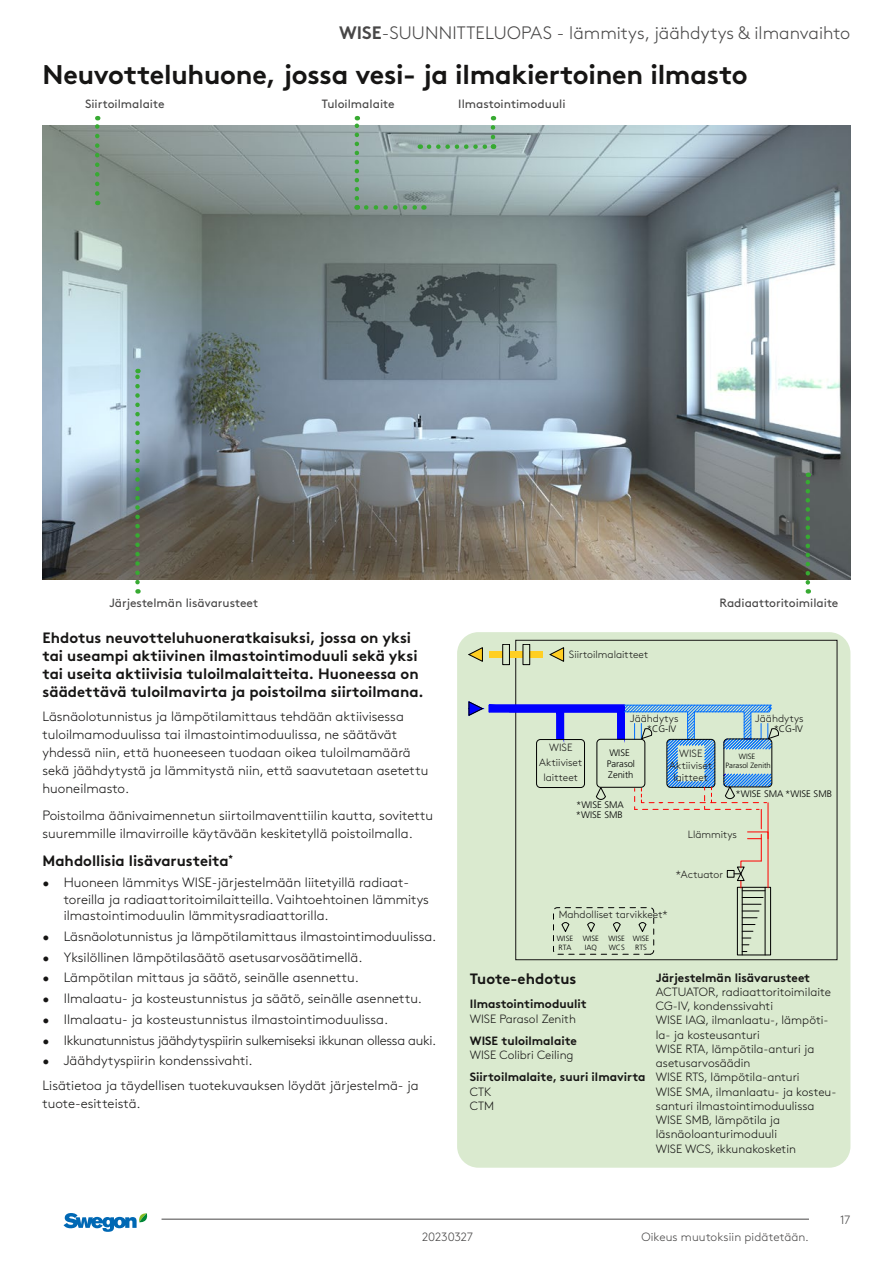
<style>
.page{position:relative;width:893px;height:1263px;background:#fff}
.page>*{position:absolute;margin:0;border:0;box-sizing:border-box;transform-origin:0 0}
.t1{font:700 27px "Swegon Brown";letter-spacing:-.01em;color:#161514}
.t2{font:300 18px "Swegon Brown";color:#484747}
.t3{font:700 15px/18px "Swegon Brown";color:#161514}
.t4{font:300 13.5px/18px "Swegon Brown";color:#161514}
.t5{font:300 13.5px "Swegon Brown";letter-spacing:-.025em;color:#161514}
.t6{font:300 12px/14.2px "Swegon Brown";color:#161514}
.t7{font:12px "Swegon Brown";color:#484747}
.t8{font:700 12px "Swegon Brown";color:#161514}
.t9{font:300 12px "Swegon Brown";letter-spacing:.005em;color:#484747}
.t10{font:300 12px "Swegon Brown";letter-spacing:-.015em;color:#484747}
.t11{font:300 10.5px/12px "Swegon Brown";color:#161514;text-align:center}
.t12{font:300 9.45px/11.4px "Frutiger";color:#000}
.t13{font:300 7.65px/9.1px "Frutiger";color:#000;text-align:center}
.t14{font:300 7.5px/9px "Frutiger";color:#000}
.s1{font-weight:700}
</style>
<div class="page">
<svg style="left:64px;top:1213px;width:84px;height:19px"></svg>
<hr style="left:162px;top:1219px;width:647px;height:1px;background:#484747">
<img style="left:43px;top:125px;width:807px;height:455px">
<svg style="left:95px;top:116px;width:4px;height:78px"></svg>
<svg style="left:135px;top:369px;width:5px;height:213px"></svg>
<svg style="left:806px;top:473px;width:4px;height:109px"></svg>
<svg style="left:355px;top:116px;width:4px;height:82px"></svg>
<svg style="left:491px;top:116px;width:4px;height:21px"></svg>
<svg style="left:366px;top:205px;width:58px;height:5px"></svg>
<svg style="left:429px;top:144px;width:65px;height:5px"></svg>
<div style="left:457px;top:632px;width:393px;height:536px;background:#daeacf;border-radius:21px"></div>
<div style="left:515px;top:640px;width:322px;height:320px;border:1px solid #161514"></div>
<div style="left:530px;top:651px;width:13px;height:7px;background:#ffcf22"></div>
<svg style="left:549px;top:647px;width:15px;height:15px"></svg>
<svg style="left:469px;top:647px;width:14px;height:15px"></svg>
<div style="left:509px;top:651px;width:14px;height:7px;background:#ffcf22"></div>
<div style="left:489px;top:651px;width:14px;height:7px;background:#ffcf22"></div>
<div style="left:523px;top:644px;width:7px;height:21px;border:1px solid #000"></div>
<div style="left:502px;top:644px;width:8px;height:21px;border:1px solid #000"></div>
<div style="left:737px;top:887px;width:34px;height:68px;border:1px solid #000"></div>
<hr style="left:765px;top:887px;width:1px;height:68px;background:#000">
<hr style="left:742px;top:887px;width:1px;height:68px;background:#000">
<svg style="left:743px;top:897px;width:20px;height:1px"></svg>
<svg style="left:742px;top:904px;width:19px;height:1px"></svg>
<svg style="left:742px;top:911px;width:17px;height:7px"></svg>
<svg style="left:743px;top:924px;width:12px;height:1px"></svg>
<svg style="left:742px;top:938px;width:9px;height:7px"></svg>
<svg style="left:587px;top:922px;width:8px;height:10px"></svg>
<svg style="left:613px;top:922px;width:8px;height:10px"></svg>
<svg style="left:561px;top:922px;width:9px;height:10px"></svg>
<svg style="left:638px;top:922px;width:9px;height:10px"></svg>
<div style="left:553px;top:907px;width:101px;height:47px;border:1px dashed #000;border-radius:4px"></div>
<svg style="left:468px;top:701px;width:311px;height:190px"></svg>
<h2 class="t2" style="left:339px;top:19px;width:513px"><span class="s1">WISE</span>-SUUNNITTELUOPAS - lämmitys, jäähdytys &amp; ilmanvaihto</h2>
<h1 class="t1" style="left:43px;top:53px;width:707px">Neuvotteluhuone, jossa vesi- ja ilmakiertoinen ilmasto</h1>
<p class="t7" style="left:85px;top:95px;width:81px">Siirtoilmalaite</p>
<p class="t7" style="left:322px;top:95px;width:74px">Tuloilmalaite</p>
<p class="t7" style="left:458px;top:95px;width:109px">Ilmastointimoduuli</p>
<p class="t7" style="left:109px;top:593px;width:150px">Järjestelmän lisävarusteet</p>
<p class="t7" style="left:719px;top:594px;width:120px">Radiaattoritoimilaite</p>
<p class="t3" style="left:43px;top:627px;width:383px">Ehdotus neuvotteluhuoneratkaisuksi, jossa on yksi tai useampi aktiivinen ilmastointimoduuli sekä yksi tai useita aktiivisia tuloilmalaitteita. Huoneessa on säädettävä tuloilmavirta ja poistoilma siirtoilmana.</p>
<p class="t4" style="left:43px;top:706px;width:387px">Läsnäolotunnistus ja lämpötilamittaus tehdään aktiivisessa tuloilmamoduulissa tai ilmastointimoduulissa, ne säätävät yhdessä niin, että huoneeseen tuodaan oikea tuloilmamäärä sekä jäähdytystä ja lämmitystä niin, että saavutetaan asetettu huoneilmasto.</p>
<p class="t4" style="left:43px;top:805px;width:392px">Poistoilma äänivaimennetun siirtoilmaventtiilin kautta, sovitettu suuremmille ilmavirroille käytävään keskitetyllä poistoilmalla.</p>
<p class="t3" style="left:43px;top:850px;width:192px">Mahdollisia lisävarusteita<sup>*</sup></p>
<p class="t4" style="left:64px;top:873px;width:367px;line-height:16.5px;text-indent:-21px">• Huoneen lämmitys WISE-järjestelmään liitetyillä radiaat&shy;toreilla ja radiaattoritoimilaitteilla. Vaihtoehtoinen lämmitys ilmastointimoduulin lämmitysradiaattorilla.</p>
<p class="t4" style="left:43px;top:926px;width:395px">• Läsnäolotunnistus ja lämpötilamittaus ilmastointimoduulissa.</p>
<p class="t4" style="left:43px;top:947px;width:321px">• Yksilöllinen lämpötilasäätö asetusarvosäätimellä.</p>
<p class="t4" style="left:43px;top:968px;width:318px">• Lämpötilan mittaus ja säätö, seinälle asennettu.</p>
<p class="t4" style="left:43px;top:988px;width:381px">• Ilmalaatu- ja kosteustunnistus ja säätö, seinälle asennettu.</p>
<p class="t4" style="left:43px;top:1009px;width:347px">• Ilmalaatu- ja kosteustunnistus ilmastointimoduulissa.</p>
<p class="t5" style="left:43px;top:1030px;width:395px">• Ikkunatunnistus jäähdytyspiirin sulkemiseksi ikkunan ollessa auki.</p>
<p class="t4" style="left:43px;top:1047px;width:378px;line-height:24.5px">• Jäähdytyspiirin kondenssivahti.<br>Lisätietoa ja täydellisen tuotekuvauksen löydät järjestelmä- ja</p>
<p class="t4" style="left:43px;top:1093px;width:100px">tuote-esitteistä.</p>
<p class="t11" style="left:569px;top:648px;width:81px">Siirtoilmalaitteet</p>
<p class="t11" style="left:539px;top:739px;width:45px;line-height:15px">WISE<br>Aktiiviset laitteet</p>
<p class="t11" style="left:630px;top:711px;width:50px">Jäähdytys</p>
<p class="t11" style="left:755px;top:711px;width:50px">Jäähdytys</p>
<p class="t11" style="left:669px;top:747px;width:45px">WISE<br>Aktiiviset laitteet</p>
<p class="t12" style="left:647px;top:723px;width:31px">*CG-IV</p>
<p class="t12" style="left:774px;top:723px;width:31px">*CG-IV</p>
<p class="t12" style="left:607px;top:747px;width:30px">WISE<br>Parasol<br>Zenith</p>
<p class="t13" style="left:725px;top:752px;width:47px">WISE<br>Parasol Zenith</p>
<p class="t12" style="left:736px;top:788px;width:98px">*WISE SMA *WISE SMB</p>
<p class="t12" style="left:576px;top:800px;width:49px;line-height:9.8px">*WISE SMA *WISE SMB</p>
<p class="t11" style="left:688px;top:828px;width:51px">Llämmitys</p>
<p class="t11" style="left:676px;top:867px;width:49px">*Actuator</p>
<p class="t11" style="left:559px;top:908px;width:111px">Mahdolliset tarvikkeet*</p>
<p class="t14" style="left:557px;top:934px;width:18px">WISE<br>RTA</p>
<p class="t14" style="left:583px;top:934px;width:18px">WISE<br>IAQ</p>
<p class="t14" style="left:609px;top:934px;width:18px">WISE<br>WCS</p>
<p class="t13" style="left:633px;top:934px;width:18px">WISE<br>RTS</p>
<p class="t3" style="left:470px;top:968px;width:108px">Tuote-ehdotus</p>
<p class="t8" style="left:470px;top:994px;width:118px">Ilmastointimoduulit</p>
<p class="t6" style="left:470px;top:1010px;width:108px">WISE Parasol Zenith</p>
<p class="t8" style="left:470px;top:1031px;width:109px">WISE tuloilmalaite</p>
<p class="t6" style="left:470px;top:1047px;width:105px">WISE Colibri Ceiling</p>
<p class="t8" style="left:470px;top:1067px;width:177px">Siirtoilmalaite, suuri ilmavirta</p>
<p class="t6" style="left:470px;top:1083px;width:26px">CTK<br>CTM</p>
<p class="t8" style="left:656px;top:968px;width:156px">Järjestelmän lisävarusteet</p>
<p class="t6" style="left:656px;top:984px;width:182px">ACTUATOR, radiaattoritoimilaite<br>CG-IV, kondenssivahti<br>WISE IAQ, ilmanlaatu-, lämpöti&shy;la- ja kosteusanturi<br>WISE RTA, lämpötila-anturi ja asetusarvosäädin<br>WISE RTS, lämpötila-anturi<br>WISE SMA, ilmanlaatu- ja kosteu&shy;santuri ilmastointimoduulissa<br>WISE SMB, lämpötila ja läsnäoloanturimoduuli<br>WISE WCS, ikkunakosketin</p>
<p class="t9" style="left:840px;top:1211px;width:12px">17</p>
<p class="t10" style="left:422px;top:1227px;width:52px">20230327</p>
<p class="t9" style="left:641px;top:1227px;width:169px">Oikeus muutoksiin pidätetään.</p>
</div>
